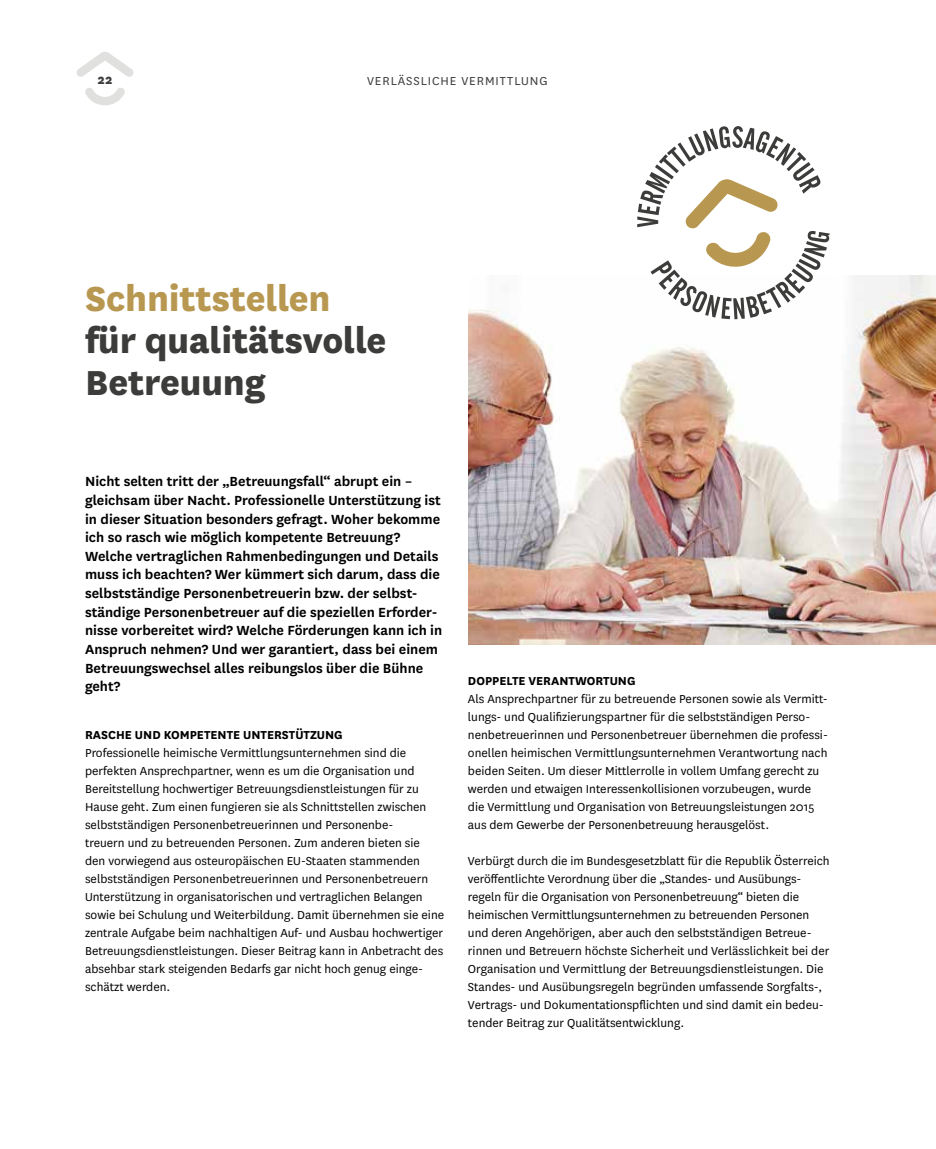
<style>
.page{position:relative;width:936px;height:1149px;background:#fff}
.page>*{position:absolute;margin:0;border:0;box-sizing:border-box;transform-origin:0 0}
.t1{font:800 40.5px/42px "National";letter-spacing:-.005em;color:#3c3c3b}
.t2{font:800 40.5px "National";letter-spacing:-.005em;color:#b89851}
.t3{font:600 15.45px/18.6px "National";color:#000}
.t4{font:800 15px "National";color:#3c3c3b}
.t5{font:13.5px/18px "National";color:#000}
.t6{font:700 13.5px "National";color:#000}
.t7{font:13.5px "National";letter-spacing:.07em;color:#3c3c3b}
</style>
<div class="page">
<img style="left:468px;top:276px;width:467px;height:368px">
<svg style="left:637px;top:126px;width:192px;height:193px"></svg>
<svg style="left:76px;top:52px;width:58px;height:25px"></svg>
<svg style="left:85px;top:88px;width:40px;height:17px"></svg>
<p class="t4" style="left:98px;top:69px;width:16px">22</p>
<p class="t7" style="left:367px;top:72px;width:182px">VERLÄSSLICHE VERMITTLUNG</p>
<h1 class="t2" style="left:85px;top:269px;width:247px">Schnittstellen</h1>
<h1 class="t1" style="left:85px;top:316px;width:303px">für qualitätsvolle<br>Betreuung</h1>
<p class="t3" style="left:85px;top:471px;width:359px">Nicht selten tritt der „Betreuungsfall“ abrupt ein – gleichsam über Nacht. Professionelle Unterstützung ist in dieser Situation besonders gefragt. Woher bekomme ich so rasch wie möglich kompetente Betreuung?<br>Welche vertraglichen Rahmenbedingungen und Details muss ich beachten? Wer kümmert sich darum, dass die selbstständige Personenbetreuerin bzw. der selbst&shy;ständige Personenbetreuer auf die speziellen Erforder&shy;nisse vorbereitet wird? Welche Förderungen kann ich in Anspruch nehmen? Und wer garantiert, dass bei einem Betreuungswechsel alles reibungslos über die Bühne geht?</p>
<p class="t6" style="left:85px;top:724px;width:259px">RASCHE UND KOMPETENTE UNTERSTÜTZUNG</p>
<p class="t5" style="left:85px;top:742px;width:360px">Professionelle heimische Vermittlungsunternehmen sind die perfekten Ansprechpartner, wenn es um die Organisation und Bereitstellung hochwertiger Betreuungsdienstleistungen für zu Hause geht. Zum einen fungieren sie als Schnittstellen zwischen selbstständigen Personenbetreuerinnen und Personenbe-<br>treuern und zu betreuenden Personen. Zum anderen bieten sie<br>den vorwiegend aus osteuropäischen EU-Staaten stammenden selbstständigen Personenbetreuerinnen und Personenbetreuern Unterstützung in organisatorischen und vertraglichen Belangen sowie bei Schulung und Weiterbildung. Damit übernehmen sie eine zentrale Aufgabe beim nachhaltigen Auf- und Ausbau hochwertiger Betreuungsdienstleistungen. Dieser Beitrag kann in Anbetracht des absehbar stark steigenden Bedarfs gar nicht hoch genug einge&shy;schätzt werden.</p>
<p class="t6" style="left:468px;top:670px;width:169px">DOPPELTE VERANTWORTUNG</p>
<p class="t5" style="left:468px;top:688px;width:361px">Als Ansprechpartner für zu betreuende Personen sowie als Vermitt&shy;lungs- und Qualifizierungspartner für die selbstständigen Perso&shy;nenbetreuerinnen und Personenbetreuer übernehmen die professi&shy;onellen heimischen Vermittlungsunternehmen Verantwortung nach beiden Seiten. Um dieser Mittlerrolle in vollem Umfang gerecht zu werden und etwaigen Interessenkollisionen vorzubeugen, wurde die Vermittlung und Organisation von Betreuungsleistungen 2015 aus dem Gewerbe der Personenbetreuung herausgelöst.</p>
<p class="t5" style="left:468px;top:850px;width:363px">Verbürgt durch die im Bundesgesetzblatt für die Republik Österreich veröffentlichte Verordnung über die „Standes- und Ausübungs&shy;regeln für die Organisation von Personenbetreuung“ bieten die heimischen Vermittlungsunternehmen zu betreuenden Personen und deren Angehörigen, aber auch den selbstständigen Betreue&shy;rinnen und Betreuern höchste Sicherheit und Verlässlichkeit bei der Organisation und Vermittlung der Betreuungsdienstleistungen. Die Standes- und Ausübungsregeln begründen umfassende Sorgfalts-, Vertrags- und Dokumentationspflichten und sind damit ein bedeu&shy;tender Beitrag zur Qualitätsentwicklung.</p>
</div>
